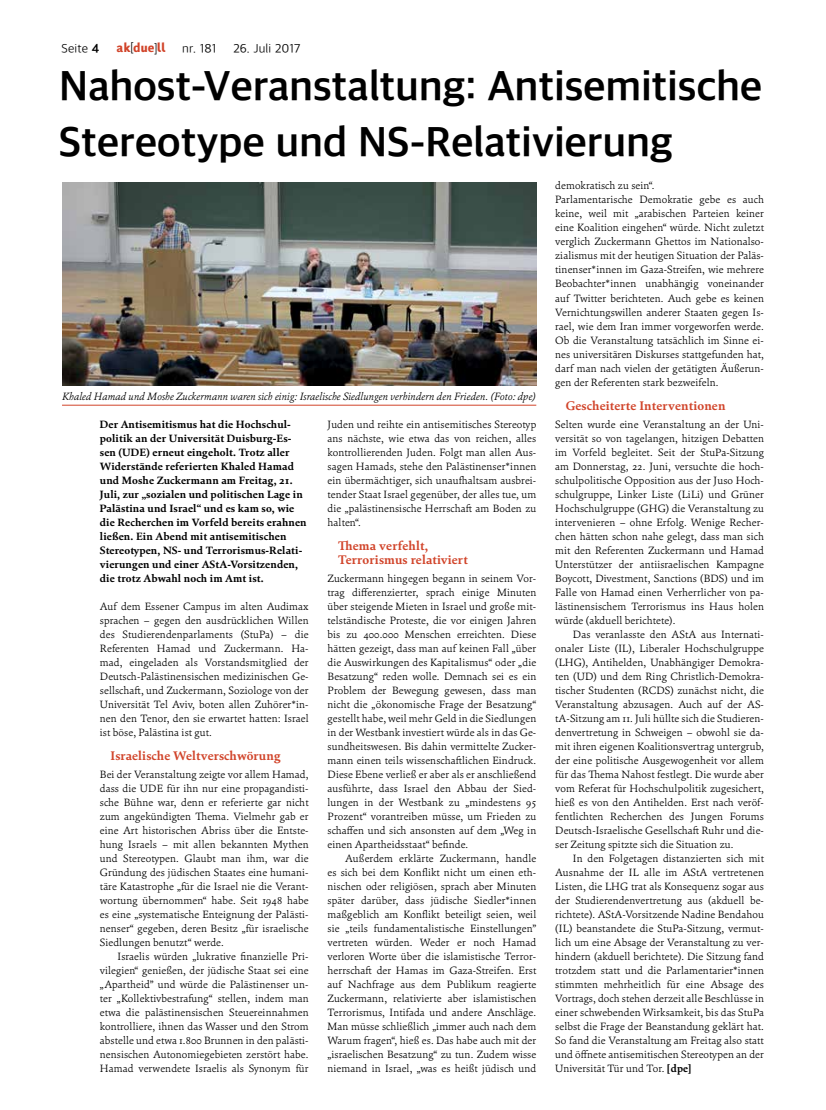
<style>
.page{position:relative;width:826px;height:1110px;background:#fff}
.page>*{position:absolute;margin:0;border:0;box-sizing:border-box;transform-origin:0 0}
.t1{font:700 42.5px/56px "Akduell Apple SD Gothic Neo";letter-spacing:-.01em;color:#000}
.t2{font:700 12.5px/14px "Cala";letter-spacing:.01em;color:#d1442a}
.t3{font:300 12.5px "Akduell Apple SD Gothic Neo";letter-spacing:.01em;color:#000}
.t4{font:12.5px "Akduell 03";letter-spacing:.02em;color:#d1442a}
.t5{font:300 10.62px/14px "Cala";letter-spacing:.01em;color:#000;text-align:justify}
.t6{font:700 10.62px/14px "Cala";letter-spacing:.01em;color:#000}
.t7{font:italic 300 10.62px "Cala";color:#000}
.s1{font-weight:700}
.s2{color:#000}
</style>
<div class="page">
<img style="left:62px;top:182px;width:474px;height:203px">
<hr style="left:62px;top:405px;width:474px;height:1px;background:#d1442a">
<p class="t3" style="left:62px;top:40px;width:39px">Seite <span class="s1">4</span></p>
<p class="t4" style="left:116px;top:42px;width:51px">ak<span class="s2">[</span>due<span class="s2">]</span>ll</p>
<p class="t3" style="left:182px;top:40px;width:36px">nr. 181</p>
<p class="t3" style="left:233px;top:40px;width:69px">26. Juli 2017</p>
<h1 class="t1" style="left:59px;top:56px;width:705px">Nahost-Veranstaltung: Antisemitische<br>Stereotype und NS-Relativierung</h1>
<p class="t7" style="left:62px;top:389px;width:475px">Khaled Hamad und Moshe Zuckermann waren sich einig: Israelische Siedlungen verhindern den Frieden. (Foto: dpe)</p>
<p class="t6" style="left:100px;top:417px;width:208px">Der Antisemitismus hat die Hochschul&shy;politik an der Universität Duisburg-Es&shy;sen (UDE) erneut eingeholt. Trotz aller Widerstände referierten Khaled Hamad und Moshe Zuckermann am Freitag, 21.<br>Juli, zur „sozialen und politischen Lage in Palästina und Israel“ und es kam so, wie die Recherchen im Vorfeld bereits erahnen ließen. Ein Abend mit antisemitischen Stereotypen, NS- und Terrorismus-Relati&shy;vierungen und einer AStA-Vorsitzenden, die trotz Abwahl noch im Amt ist.</p>
<p class="t5" style="left:100px;top:599px;width:210px">Auf dem Essener Campus im alten Audimax sprachen – gegen den ausdrücklichen Willen des Studierendenparlaments (StuPa) – die Referenten Hamad und Zuckermann. Ha&shy;mad, eingeladen als Vorstandsmitglied der Deutsch-Palästinensischen medizinischen Ge&shy;sellschaft, und Zuckermann, Soziologe von der Universität Tel Aviv, boten allen Zuhörer*in&shy;nen den Tenor, den sie erwartet hatten: Israel ist böse, Palästina ist gut.</p>
<p class="t2" style="left:111px;top:748px;width:171px">Israelische Weltverschwörung</p>
<p class="t5" style="left:100px;top:767px;width:210px">Bei der Veranstaltung zeigte vor allem Hamad, dass die UDE für ihn nur eine propagandisti&shy;sche Bühne war, denn er referierte gar nicht zum angekündigten Thema. Vielmehr gab er eine Art historischen Abriss über die Entste&shy;hung Israels – mit allen bekannten Mythen und Stereotypen. Glaubt man ihm, war die Gründung des jüdischen Staates eine humani&shy;täre Katastrophe „für die Israel nie die Verant&shy;wortung übernommen“ habe. Seit 1948 habe es eine „systematische Enteignung der Palästi&shy;nenser“ gegeben, deren Besitz „für israelische Siedlungen benutzt“ werde.</p>
<p class="t5" style="left:100px;top:949px;width:210px;text-indent:18px">Israelis würden „lukrative finanzielle Pri&shy;vilegien“ genießen, der jüdische Staat sei eine „Apartheid” und würde die Palästinenser un&shy;ter „Kollektivbestrafung“ stellen, indem man etwa die palästinensischen Steuereinnahmen kontrolliere, ihnen das Wasser und den Strom abstelle und etwa 1.800 Brunnen in den palästi&shy;nensischen Autonomiegebieten zerstört habe.<br>Hamad verwendete Israelis als Synonym für</p>
<p class="t5" style="left:327px;top:417px;width:210px">Juden und reihte ein antisemitisches Stereotyp ans nächste, wie etwa das von reichen, alles kontrollierenden Juden. Folgt man allen Aus&shy;sagen Hamads, stehe den Palästinenser*innen ein übermächtiger, sich unaufhaltsam ausbrei&shy;tender Staat Israel gegenüber, der alles tue, um die „palästinensische Herrschaft am Boden zu halten“.</p>
<p class="t2" style="left:338px;top:538px;width:131px">Thema verfehlt,<br>Terrorismus relativiert</p>
<p class="t5" style="left:327px;top:571px;width:210px">Zuckermann hingegen begann in seinem Vor&shy;trag differenzierter, sprach einige Minuten über steigende Mieten in Israel und große mit&shy;telständische Proteste, die vor einigen Jahren bis zu 400.000 Menschen erreichten. Diese hätten gezeigt, dass man auf keinen Fall „über die Auswirkungen des Kapitalismus“ oder „die Besatzung“ reden wolle. Demnach sei es ein Problem der Bewegung gewesen, dass man nicht die „ökonomische Frage der Besatzung“ gestellt habe, weil mehr Geld in die Siedlungen in der Westbank investiert würde als in das Ge&shy;sundheitswesen. Bis dahin vermittelte Zucker&shy;mann einen teils wissenschaftlichen Eindruck.<br>Diese Ebene verließ er aber als er anschließend ausführte, dass Israel den Abbau der Sied&shy;lungen in der Westbank zu „mindestens 95<br>Prozent“ vorantreiben müsse, um Frieden zu schaffen und sich ansonsten auf dem „Weg in einen Apartheidsstaat“ befinde.</p>
<p class="t5" style="left:327px;top:851px;width:210px;text-indent:18px">Außerdem erklärte Zuckermann, handle es sich bei dem Konflikt nicht um einen eth&shy;nischen oder religiösen, sprach aber Minuten später darüber, dass jüdische Siedler*innen maßgeblich am Konflikt beteiligt seien, weil sie „teils fundamentalistische Einstellungen” vertreten würden. Weder er noch Hamad verloren Worte über die islamistische Terror&shy;herrschaft der Hamas im Gaza-Streifen. Erst auf Nachfrage aus dem Publikum reagierte Zuckermann, relativierte aber islamistischen Terrorismus, Intifada und andere Anschläge.<br>Man müsse schließlich „immer auch nach dem Warum fragen“, hieß es. Das habe auch mit der „israelischen Besatzung“ zu tun. Zudem wisse niemand in Israel, „was es heißt jüdisch und</p>
<p class="t5" style="left:555px;top:179px;width:210px;text-align:left">demokratisch zu sein“.<br>Parlamentarische Demokratie gebe es auch keine, weil mit „arabischen Parteien keiner eine Koalition eingehen“ würde. Nicht zuletzt verglich Zuckermann Ghettos im Nationalso&shy;zialismus mit der heutigen Situation der Paläs&shy;tinenser*innen im Gaza-Streifen, wie mehrere Beobachter*innen unabhängig voneinander auf Twitter berichteten. Auch gebe es keinen Vernichtungswillen anderer Staaten gegen Is&shy;rael, wie dem Iran immer vorgeworfen werde.<br>Ob die Veranstaltung tatsächlich im Sinne ei&shy;nes universitären Diskurses stattgefunden hat, darf man nach vielen der getätigten Äußerun&shy;gen der Referenten stark bezweifeln.</p>
<p class="t2" style="left:566px;top:398px;width:161px">Gescheiterte Interventionen</p>
<p class="t5" style="left:555px;top:417px;width:210px">Selten wurde eine Veranstaltung an der Uni&shy;versität so von tagelangen, hitzigen Debatten im Vorfeld begleitet. Seit der StuPa-Sitzung am Donnerstag, 22. Juni, versuchte die hoch&shy;schulpolitische Opposition aus der Juso Hoch&shy;schulgruppe, Linker Liste (LiLi) und Grüner Hochschulgruppe (GHG) die Veranstaltung zu intervenieren – ohne Erfolg. Wenige Recher&shy;chen hätten schon nahe gelegt, dass man sich mit den Referenten Zuckermann und Hamad Unterstützer der antiisraelischen Kampagne Boycott, Divestment, Sanctions (BDS) und im Falle von Hamad einen Verherrlicher von pa&shy;lästinensischem Terrorismus ins Haus holen würde (akduell berichtete).</p>
<p class="t5" style="left:555px;top:627px;width:210px;text-indent:18px">Das veranlasste den AStA aus Internati&shy;onaler Liste (IL), Liberaler Hochschulgruppe (LHG), Antihelden, Unabhängiger Demokra&shy;ten (UD) und dem Ring Christlich-Demokra&shy;tischer Studenten (RCDS) zunächst nicht, die Veranstaltung abzusagen. Auch auf der AS&shy;tA-Sitzung am 11. Juli hüllte sich die Studieren&shy;denvertretung in Schweigen – obwohl sie da&shy;mit ihren eigenen Koalitionsvertrag untergrub, der eine politische Ausgewogenheit vor allem für das Thema Nahost festlegt. Die wurde aber vom Referat für Hochschulpolitik zugesichert, hieß es von den Antihelden. Erst nach veröf&shy;fentlichten Recherchen des Jungen Forums Deutsch-Israelische Gesellschaft Ruhr und die&shy;ser Zeitung spitzte sich die Situation zu.</p>
<p class="t5" style="left:555px;top:851px;width:210px;text-indent:18px">In den Folgetagen distanzierten sich mit Ausnahme der IL alle im AStA vertretenen Listen, die LHG trat als Konsequenz sogar aus der Studierendenvertretung aus (akduell be&shy;richtete). AStA-Vorsitzende Nadine Bendahou (IL) beanstandete die StuPa-Sitzung, vermut&shy;lich um eine Absage der Veranstaltung zu ver&shy;hindern (akduell berichtete). Die Sitzung fand trotzdem statt und die Parlamentarier*innen stimmten mehrheitlich für eine Absage des Vortrags, doch stehen derzeit alle Beschlüsse in einer schwebenden Wirksamkeit, bis das StuPa selbst die Frage der Beanstandung geklärt hat.<br>So fand die Veranstaltung am Freitag also statt und öffnete antisemitischen Stereotypen an der Universität Tür und Tor. <span class="s1">[dpe]</span></p>
</div>
